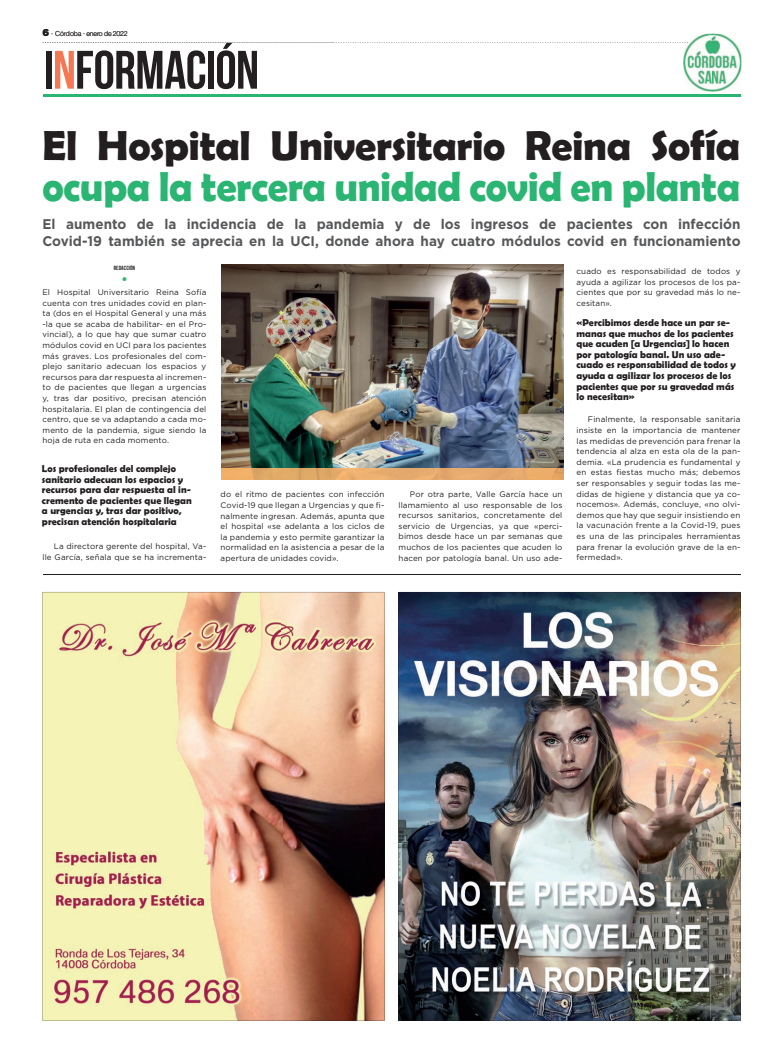
<style>
.page{position:relative;width:783px;height:1049px;background:#fff}
.page>*{position:absolute;margin:0;border:0;box-sizing:border-box;transform-origin:0 0}
.t1{font:54px "Bebas Neue";letter-spacing:-.015em;color:#231f20}
.t2{font:700 42px "Berlin Sans FB Demi";letter-spacing:-.01em;color:#231f20}
.t3{font:700 42px "Berlin Sans FB Demi";letter-spacing:-.01em;color:#2bb572;scale:.96 1}
.t4{font:700 14px/17px "Gotham";color:#57585a;scale:.96 1}
.t5{font:14px "Bebas Neue";color:#2bb572}
.t6{font:700 10px/10.6px "Berlin Sans FB Demi";color:#231f20}
.t7{font:8px/10.6px "Gotham";letter-spacing:.015em;color:#231f20;text-align:justify}
.t8{font:300 7px "Helvetica Neue";letter-spacing:-.02em;color:#231f20}
.t9{font:700 6px "Bebas Neue";letter-spacing:.025em;color:#231f20}
.s1{font-weight:900;font-size:10px}
.s2{color:#f37853}
</style>
<div class="page">
<hr style="left:43px;top:574px;width:697px;height:1px;background:#231f20">
<svg style="left:43px;top:592px;width:341px;height:428px;background:#d9bb93"></svg>
<img style="left:398px;top:592px;width:342px;height:428px">
<img style="left:683px;top:34px;width:58px;height:58px">
<svg style="left:43px;top:42px;width:644px;height:1px"></svg>
<hr style="left:43px;top:95px;width:697px;height:2px;background:#2bb572">
<img style="left:221px;top:264px;width:342px;height:205px">
<svg style="left:221px;top:469px;width:342px;height:10px;background:#e6aa6a"></svg>
<p class="t8" style="left:43px;top:31px;width:87px"><span class="s1">6</span> · Córdoba · enero de 2022</p>
<h1 class="t1" style="left:44px;top:38px;width:217px">I<span class="s2">N</span>FORMACIÓN</h1>
<h2 class="t2" style="left:43px;top:121px;width:699px">El Hospital Universitario Reina Sofía</h2>
<h2 class="t3" style="left:43px;top:162px;width:728px">ocupa la tercera unidad covid en planta</h2>
<h3 class="t4" style="left:43px;top:216px;width:728px">El aumento de la incidencia de la pandemia y de los ingresos de pacientes con infección<br>Covid-19 también se aprecia en la UCI, donde ahora hay cuatro módulos covid en funcionamiento</h3>
<p class="t9" style="left:114px;top:265px;width:23px">REDACCIÓN</p>
<h3 class="t5" style="left:122px;top:271px;width:7px">•</h3>
<p class="t7" style="left:43px;top:287px;width:165px">El Hospital Universitario Reina Sofía cuenta con tres unidades covid en plan&shy;ta (dos en el Hospital General y una más -la que se acaba de habilitar- en el Pro&shy;vincial), a lo que hay que sumar cuatro módulos covid en UCI para los pacientes más graves. Los profesionales del com&shy;plejo sanitario adecuan los espacios y recursos para dar respuesta al incremen&shy;to de pacientes que llegan a urgencias y, tras dar positivo, precisan atención hospitalaria. El plan de contingencia del centro, que se va adaptando a cada mo&shy;mento de la pandemia, sigue siendo la hoja de ruta en cada momento.</p>
<p class="t6" style="left:42px;top:463px;width:151px">Los profesionales del complejo sanitario adecuan los espacios y recursos para dar respuesta al in&shy;cremento de pacientes que llegan a urgencias y, tras dar positivo, precisan atención hospitalaria</p>
<p class="t7" style="left:43px;top:542px;width:165px;text-align:right">La directora gerente del hospital, Va-<br>lle García, señala que se ha incrementa-</p>
<p class="t7" style="left:220px;top:490px;width:165px">do el ritmo de pacientes con infección Covid-19 que llegan a Urgencias y que fi&shy;nalmente ingresan. Además, apunta que el hospital «se adelanta a los ciclos de la pandemia y esto permite garantizar la normalidad en la asistencia a pesar de la apertura de unidades covid».</p>
<p class="t7" style="left:398px;top:489px;width:165px;text-indent:11px">Por otra parte, Valle García hace un llamamiento al uso responsable de los recursos sanitarios, concretamente del servicio de Urgencias, ya que «perci&shy;bimos desde hace un par semanas que muchos de los pacientes que acuden lo hacen por patología banal. Un uso ade-</p>
<p class="t7" style="left:576px;top:266px;width:165px">cuado es responsabilidad de todos y ayuda a agilizar los procesos de los pa&shy;cientes que por su gravedad más lo ne&shy;cesitan».</p>
<p class="t6" style="left:576px;top:317px;width:161px">«Percibimos desde hace un par se&shy;manas que muchos de los pacientes que acuden [a Urgencias] lo hacen por patología banal. Un uso ade&shy;cuado es responsabilidad de todos y ayuda a agilizar los procesos de los pacientes que por su gravedad más lo necesitan»</p>
<p class="t7" style="left:576px;top:415px;width:165px;text-indent:11px">Finalmente, la responsable sanitaria insiste en la importancia de mantener las medidas de prevención para frenar la tendencia al alza en esta ola de la pan&shy;demia. «La prudencia es fundamental y en estas fiestas mucho más; debemos ser responsables y seguir todas las me&shy;didas de higiene y distancia que ya co&shy;nocemos». Además, concluye, «no olvi&shy;demos que hay que seguir insistiendo en la vacunación frente a la Covid-19, pues es una de las principales herramientas para frenar la evolución grave de la en&shy;fermedad».</p>
</div>
